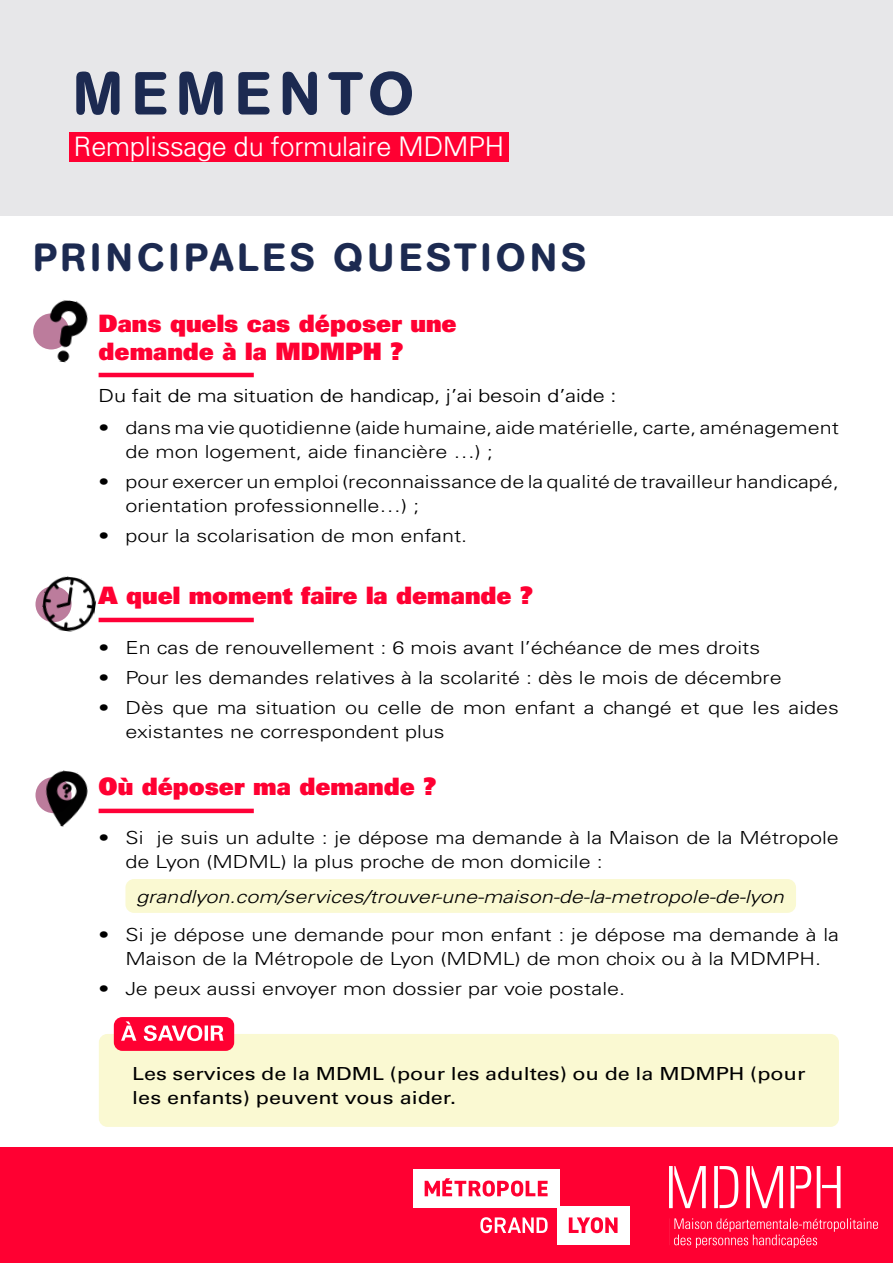
<style>
.page{position:relative;width:893px;height:1263px;background:#fff}
.page>*{position:absolute;margin:0;border:0;box-sizing:border-box;transform-origin:0 0}
.t1{font:500 60px "AG Book Rounded";letter-spacing:.15em;color:#1c2a51}
.t2{font:500 39px "AG Book Rounded";letter-spacing:.12em;color:#1c2a51}
.t3{font:300 27px "Univers";color:#fff}
.t4{font:900 24px/28.8px "Univers";color:#ff0032}
.t5{font:300 18px/24px "Univers";color:#000;scale:1.2 1}
.t6{font:18px/24px "Univers LT Std";color:#000;scale:1.2 1}
.t7{font:italic 300 18px "Univers";color:#000;scale:1.2 1}
.t8{font:300 18px "Univers";color:#000;scale:1.2 1}
</style>
<div class="page">
<svg style="left:35px;top:586px;width:37px;height:36px"></svg>
<div style="left:33px;top:313px;width:36px;height:36px;background:#bc7c9c;border-radius:50%"></div>
<div style="left:0;top:1147px;width:893px;height:115px;background:#ff0032"></div>
<div style="left:0;top:0;width:893px;height:215px;background:#e7e7e9"></div>
<div style="left:69px;top:132px;width:439px;height:29px;background:#ff0032"></div>
<img style="left:42px;top:300px;width:46px;height:63px">
<img style="left:40px;top:576px;width:59px;height:56px">
<img style="left:35px;top:770px;width:53px;height:57px">
<div style="left:125px;top:879px;width:671px;height:34px;background:#faf9d2;border-radius:9px"></div>
<div style="left:99px;top:1034px;width:740px;height:93px;background:#faf9d2;border-radius:9px"></div>
<svg style="left:480px;top:1217px;width:68px;height:16px"></svg>
<div style="left:557px;top:1206px;width:72px;height:39px;background:#fff"></div>
<svg style="left:569px;top:1217px;width:48px;height:16px"></svg>
<div style="left:413px;top:1169px;width:146px;height:39px;background:#fff"></div>
<svg style="left:425px;top:1178px;width:123px;height:18px"></svg>
<hr style="left:99px;top:373px;width:155px;height:4px;background:#ff0037">
<hr style="left:99px;top:618px;width:155px;height:4px;background:#ff0037">
<hr style="left:99px;top:809px;width:155px;height:4px;background:#ff0037">
<div style="left:114px;top:1017px;width:120px;height:34px;background:#ff0032;border-radius:9px"></div>
<svg style="left:121px;top:1021px;width:103px;height:20px"></svg>
<img style="left:669px;top:1166px;width:208px;height:81px">
<h1 class="t1" style="left:73px;top:59px;width:342px">MEMENTO</h1>
<h3 class="t3" style="left:74px;top:130px;width:432px">Remplissage du formulaire MDMPH</h3>
<h2 class="t2" style="left:33px;top:234px;width:554px">PRINCIPALES QUESTIONS</h2>
<h3 class="t4" style="left:99px;top:308px;width:360px">Dans quels cas déposer une demande à la MDMPH ?</h3>
<p class="t8" style="left:99px;top:385px;width:433px">Du fait de ma situation de handicap, j’ai besoin d’aide :</p>
<p class="t5" style="left:126px;top:415px;width:596px;text-indent:-27px">• dans ma vie quotidienne (aide humaine, aide matérielle, carte, aménagement de mon logement, aide financière …) ;</p>
<p class="t5" style="left:126px;top:469px;width:596px;text-indent:-27px">• pour exercer un emploi (reconnaissance de la qualité de travailleur handicapé, orientation professionnelle…) ;</p>
<p class="t5" style="left:99px;top:523px;width:309px">• pour la scolarisation de mon enfant.</p>
<h3 class="t4" style="left:99px;top:581px;width:436px">A quel moment faire la demande ?</h3>
<p class="t5" style="left:99px;top:635px;width:553px">• En cas de renouvellement : 6 mois avant l’échéance de mes droits</p>
<p class="t5" style="left:99px;top:665px;width:571px">• Pour les demandes relatives à la scolarité : dès le mois de décembre</p>
<p class="t5" style="left:126px;top:695px;width:596px;text-indent:-27px">• Dès que ma situation ou celle de mon enfant a changé et que les aides existantes ne correspondent plus</p>
<h3 class="t4" style="left:99px;top:772px;width:339px">Où déposer ma demande ?</h3>
<p class="t5" style="left:126px;top:826px;width:596px;text-indent:-27px">• Si je suis un adulte : je dépose ma demande à la Maison de la Métropole de Lyon (MDML) la plus proche de mon domicile :</p>
<p class="t7" style="left:136px;top:886px;width:541px">grandlyon.com/services/trouver-une-maison-de-la-metropole-de-lyon</p>
<p class="t5" style="left:99px;top:922px;width:619px;text-align:center">• Si je dépose une demande pour mon enfant : je dépose ma demande à la<br>Maison de la Métropole de Lyon (MDML) de mon choix ou à la MDMPH.</p>
<p class="t5" style="left:99px;top:976px;width:440px">• Je peux aussi envoyer mon dossier par voie postale.</p>
<p class="t6" style="left:132px;top:1061px;width:562px">Les services de la MDML (pour les adultes) ou de la MDMPH (pour les enfants) peuvent vous aider.</p>
</div>
